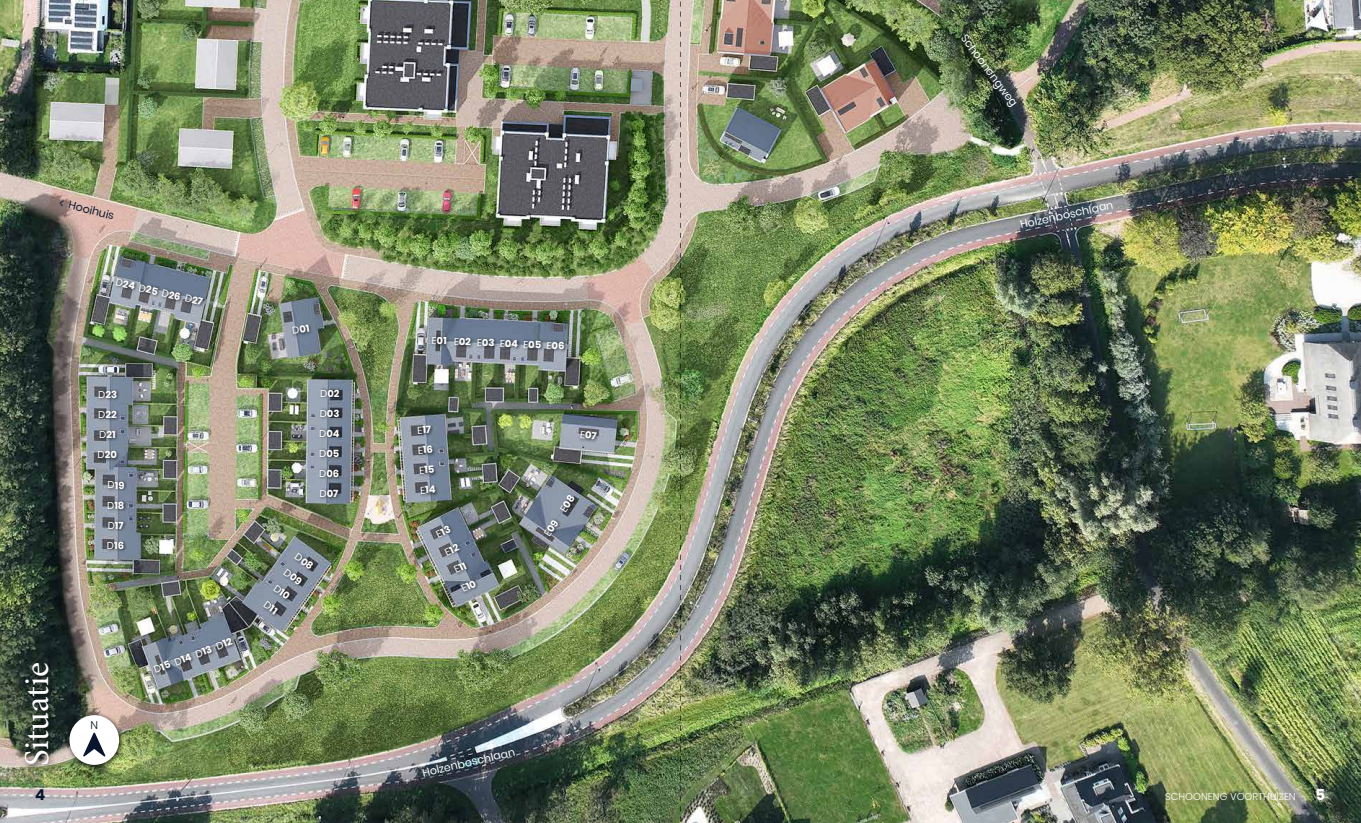
<style>
.page{position:relative;width:1361px;height:823px;background:#fff}
.page>*{position:absolute;margin:0;border:0;box-sizing:border-box;transform-origin:0 0}
.t1{font:35px "Minion Pro";letter-spacing:-.005em;color:#fff}
.t2{font:700 15px "Poppins";color:#08152c}
.t3{font:700 15px "Poppins";color:#fff}
.t4{font:300 11.2px "Poppins";color:#08152c}
.t5{font:11px "Poppins";color:#fff}
.t6{font:11px "Poppins";color:#08152c}
.t7{font:700 10px/20px "Poppins";color:#fff;text-align:justify}
.t8{font:300 10px "Poppins";color:#fff}
.s1{font-weight:400}
</style>
<div class="page">
<img style="left:0;top:0;width:1361px;height:822px">
<div style="left:20px;top:658px;width:35px;height:113px;background:#000;opacity:.75"></div>
<div style="left:290px;top:322px;width:23px;height:16px;background:#000;opacity:.75"></div>
<div style="left:578px;top:429px;width:22px;height:14px;background:#000;opacity:.75"></div>
<div style="left:318px;top:387px;width:25px;height:113px;background:#000;opacity:.75"></div>
<div style="left:105px;top:478px;width:23px;height:74px;background:#000;opacity:.75"></div>
<div style="left:96px;top:388px;width:24px;height:74px;background:#000;opacity:.75"></div>
<div style="left:416px;top:423px;width:23px;height:74px;background:#000;opacity:.75"></div>
<div style="left:434px;top:523px;width:46px;height:72px;background:#000;opacity:.75"></div>
<div style="left:261px;top:551px;width:56px;height:66px;background:#000;opacity:.75"></div>
<div style="left:542px;top:493px;width:36px;height:47px;background:#000;opacity:.75"></div>
<div style="left:152px;top:635px;width:84px;height:41px;background:#000;opacity:.75"></div>
<div style="left:114px;top:276px;width:93px;height:32px;background:#000;opacity:.75"></div>
<div style="left:430px;top:334px;width:138px;height:19px;background:#000;opacity:.75"></div>
<div style="left:66px;top:711px;width:60px;height:60px;background:#000;opacity:.75"></div>
<div style="left:69px;top:714px;width:50px;height:50px;background:#fff;border-radius:50%"></div>
<svg style="left:83px;top:732px;width:23px;height:24px"></svg>
<svg style="left:680px;top:0;width:1px;height:822px"></svg>
<svg style="left:59px;top:199px;width:5px;height:7px"></svg>
<svg style="left:292px;top:324px;width:17px;height:10px"></svg>
<svg style="left:580px;top:430px;width:17px;height:9px"></svg>
<p class="t6" style="left:70px;top:198px;width:48px;rotate:14deg">Hooihuis</p>
<p class="t7" style="left:118px;top:272px;width:90px;rotate:13deg"><span class="s1">D</span>24 <span class="s1">D</span>25 <span class="s1">D</span>26 <span class="s1">D</span>27</p>
<h1 class="t1" style="left:16px;top:765px;width:106px;rotate:-90deg">Situatie</h1>
<p class="t7" style="left:98px;top:384px;width:21px;text-align:left;rotate:1deg"><span class="s1">D</span>23<br><span class="s1">D</span>22<br><span class="s1">D</span>21<br><span class="s1">D</span>20</p>
<p class="t7" style="left:108px;top:474px;width:19px;rotate:1deg"><span class="s1">D</span>19<br><span class="s1">D</span>18<br><span class="s1">D</span>17<br><span class="s1">D</span>16</p>
<p class="t4" style="left:90px;top:718px;width:9px">N</p>
<p class="t7" style="left:151px;top:660px;width:84px;rotate:-21deg"><span class="s1">D</span>15 <span class="s1">D</span>14 <span class="s1">D</span>13 <span class="s1">D</span>12</p>
<p class="t7" style="left:320px;top:383px;width:22px;rotate:1deg"><span class="s1">D</span>02<br><span class="s1">D</span>03<br><span class="s1">D</span>04<br><span class="s1">D</span>05<br><span class="s1">D</span>06<br><span class="s1">D</span>07</p>
<p class="t7" style="left:301px;top:547px;width:22px;line-height:19px;text-align:left;rotate:36deg"><span class="s1">D</span>08<br><span class="s1">D</span>09<br><span class="s1">D</span>10<br><span class="s1">D</span>11</p>
<p class="t7" style="left:432px;top:330px;width:134px;rotate:2deg"><span class="s1">E</span>01 <span class="s1">E</span>02 <span class="s1">E</span>03 <span class="s1">E</span>04 <span class="s1">E</span>05 <span class="s1">E</span>06</p>
<p class="t7" style="left:415px;top:420px;width:17px;rotate:-4deg"><span class="s1">E</span>17<br><span class="s1">E</span>16<br><span class="s1">E</span>15<br><span class="s1">E</span>14</p>
<p class="t7" style="left:432px;top:525px;width:17px;text-align:left;rotate:-25deg"><span class="s1">E</span>13<br><span class="s1">E</span>12<br><span class="s1">E</span>11<br><span class="s1">E</span>10</p>
<p class="t7" style="left:538px;top:529px;width:48px;rotate:-56deg"><span class="s1">E</span>09 <span class="s1">E</span>08</p>
<p class="t5" style="left:421px;top:766px;width:96px;rotate:-13deg">Holzenboschlaan</p>
<p class="t5" style="left:968px;top:32px;width:88px;rotate:53deg">Schoonengweg</p>
<p class="t5" style="left:1019px;top:218px;width:96px;rotate:-12deg">Holzenboschlaan</p>
<h2 class="t2" style="left:35px;top:785px;width:12px">4</h2>
<p class="t8" style="left:1165px;top:790px;width:132px">SCHOONENG VOORTHUIZEN</p>
<h2 class="t3" style="left:1315px;top:785px;width:11px">5</h2>
</div>
